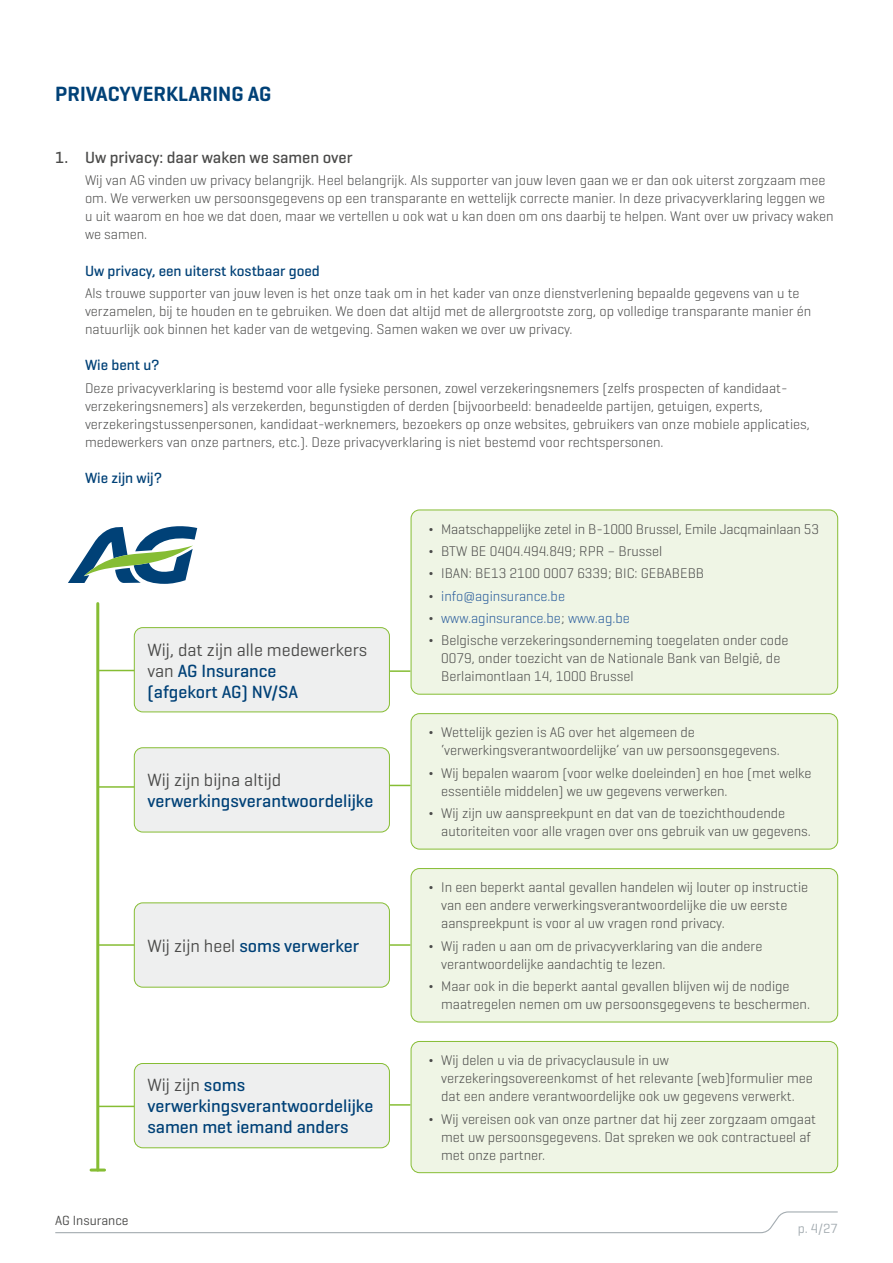
<style>
.page{position:relative;width:893px;height:1263px;background:#fff}
.page>*{position:absolute;margin:0;border:0;box-sizing:border-box;transform-origin:0 0}
.t1{font:600 21px "Geogrotesque";color:#004177}
.t2{font:500 18px/21px "Geogrotesque";color:#004177}
.t3{font:18px/21px "Geogrotesque";color:#4a4a49}
.t4{font:500 16.5px "Geogrotesque";color:#4a4a49}
.t5{font:500 15px "Geogrotesque";color:#004177}
.t6{font:300 14.25px/18px "Geogrotesque";color:#4a4a49}
.t7{font:13.5px "Geogrotesque";color:#4a4a49}
.t8{font:13.5px "Geogrotesque";color:#a4acb1}
.s1{color:#275b9b}
.s2{font-weight:500;color:#004177}
.s3{font-weight:400;color:#4a4a49}
</style>
<div class="page">
<svg style="left:55px;top:1211px;width:783px;height:23px"></svg>
<svg style="left:68px;top:526px;width:129px;height:58px"></svg>
<div style="left:411px;top:510px;width:427px;height:184px;background:#eff5e5;border-radius:9px"></div>
<div style="left:411px;top:510px;width:427px;height:184px;border:1px solid #86bd34;border-radius:9px"></div>
<div style="left:411px;top:714px;width:427px;height:135px;background:#eff5e5;border-radius:9px"></div>
<div style="left:411px;top:713px;width:427px;height:136px;border:1px solid #86bd34;border-radius:9px"></div>
<div style="left:411px;top:868px;width:427px;height:154px;background:#eff5e5;border-radius:9px"></div>
<div style="left:411px;top:868px;width:427px;height:154px;border:1px solid #86bd34;border-radius:9px"></div>
<div style="left:411px;top:1041px;width:427px;height:132px;background:#eff5e5;border-radius:9px"></div>
<div style="left:411px;top:1041px;width:427px;height:132px;border:1px solid #86bd34;border-radius:9px"></div>
<hr style="left:96px;top:604px;width:3px;height:566px;background:#86bd34">
<hr style="left:91px;top:1168px;width:14px;height:3px;background:#86bd34">
<hr style="left:98px;top:670px;width:41px;height:1px;background:#86bd34">
<hr style="left:390px;top:670px;width:20px;height:2px;background:#86bd34">
<svg style="left:390px;top:785px;width:20px;height:1px"></svg>
<hr style="left:390px;top:944px;width:20px;height:2px;background:#86bd34">
<hr style="left:390px;top:1104px;width:20px;height:2px;background:#86bd34">
<hr style="left:98px;top:786px;width:41px;height:2px;background:#86bd34">
<hr style="left:98px;top:944px;width:41px;height:2px;background:#86bd34">
<hr style="left:98px;top:1106px;width:41px;height:1px;background:#86bd34">
<div style="left:134px;top:628px;width:255px;height:84px;background:#eeefef;border-radius:9px"></div>
<div style="left:134px;top:627px;width:256px;height:85px;border:1px solid #86bd34;border-radius:9px"></div>
<div style="left:134px;top:748px;width:255px;height:84px;background:#eeefef;border-radius:9px"></div>
<div style="left:134px;top:747px;width:256px;height:85px;border:1px solid #86bd34;border-radius:9px"></div>
<div style="left:134px;top:903px;width:255px;height:84px;background:#eeefef;border-radius:9px"></div>
<div style="left:134px;top:902px;width:256px;height:85px;border:1px solid #86bd34;border-radius:9px"></div>
<div style="left:134px;top:1063px;width:255px;height:85px;background:#eeefef;border-radius:9px"></div>
<div style="left:134px;top:1063px;width:256px;height:85px;border:1px solid #86bd34;border-radius:9px"></div>
<h1 class="t1" style="left:55px;top:81px;width:218px">PRIVACYVERKLARING AG</h1>
<p class="t4" style="left:55px;top:147px;width:299px">1. Uw privacy: daar waken we samen over</p>
<p class="t6" style="left:85px;top:171px;width:750px">Wij van AG vinden uw privacy belangrijk. Heel belangrijk. Als supporter van jouw leven gaan we er dan ook uiterst zorgzaam mee om. We verwerken uw persoonsgegevens op een transparante en wettelijk correcte manier. In deze privacyverklaring leggen we u uit waarom en hoe we dat doen, maar we vertellen u ook wat u kan doen om ons daarbij te helpen. Want over uw privacy waken we samen.</p>
<p class="t5" style="left:85px;top:261px;width:236px">Uw privacy, een uiterst kostbaar goed</p>
<p class="t6" style="left:85px;top:284px;width:728px">Als trouwe supporter van jouw leven is het onze taak om in het kader van onze dienstverlening bepaalde gegevens van u te verzamelen, bij te houden en te gebruiken. We doen dat altijd met de allergrootste zorg, op volledige transparante manier én natuurlijk ook binnen het kader van de wetgeving. Samen waken we over uw privacy.</p>
<p class="t5" style="left:85px;top:356px;width:76px">Wie bent u?</p>
<p class="t6" style="left:85px;top:378px;width:726px">Deze privacyverklaring is bestemd voor alle fysieke personen, zowel verzekeringsnemers (zelfs prospecten of kandidaat&shy;verzekeringsnemers) als verzekerden, begunstigden of derden (bijvoorbeeld: benadeelde partijen, getuigen, experts, verzekeringstussenpersonen, kandidaat-werknemers, bezoekers op onze websites, gebruikers van onze mobiele applicaties, medewerkers van onze partners, etc.). Deze privacyverklaring is niet bestemd voor rechtspersonen.</p>
<p class="t5" style="left:85px;top:469px;width:79px">Wie zijn wij?</p>
<p class="t6" style="left:428px;top:517px;width:392px;line-height:22.2px">¬ Maatschappelijke zetel in B-1000 Brussel, Emile Jacqmainlaan 53 ¬ BTW BE 0404.494.849; RPR – Brussel<br>¬ IBAN: BE13 2100 0007 6339; BIC: GEBABEBB<br>¬ <span class="s1">info@aginsurance.be<br></span>¬ <span class="s1">www.aginsurance.be</span>; <span class="s1">www.ag.be<br></span>¬ Belgische verzekeringsonderneming toegelaten onder code</p>
<p class="t6" style="left:441px;top:649px;width:341px">0079, onder toezicht van de Nationale Bank van België, de<br>Berlaimontlaan 14, 1000 Brussel</p>
<p class="t3" style="left:147px;top:638px;width:221px">Wij, dat zijn alle medewerkers van <span class="s2">AG Insurance<br>(afgekort AG) NV/SA</span></p>
<p class="t3" style="left:147px;top:769px;width:135px">Wij zijn bijna altijd</p>
<p class="t2" style="left:147px;top:790px;width:227px">verwerkingsverantwoordelijke</p>
<p class="t2" style="left:147px;top:935px;width:213px"><span class="s3">Wij zijn heel</span> soms verwerker</p>
<p class="t2" style="left:147px;top:1074px;width:227px"><span class="s3">Wij zijn</span> soms verwerkingsverantwoordelijke samen met iemand anders</p>
<p class="t7" style="left:55px;top:1212px;width:75px">AG Insurance</p>
<p class="t6" style="left:441px;top:723px;width:340px;text-indent:-13px">¬ Wettelijk gezien is AG over het algemeen de ‘verwerkingsverantwoordelijke’ van uw persoonsgegevens.</p>
<p class="t6" style="left:441px;top:763px;width:372px;text-indent:-13px">¬ Wij bepalen waarom (voor welke doeleinden) en hoe (met welke essentiële middelen) we uw gegevens verwerken.</p>
<p class="t6" style="left:441px;top:804px;width:371px;text-indent:-13px">¬ Wij zijn uw aanspreekpunt en dat van de toezichthoudende autoriteiten voor alle vragen over ons gebruik van uw gegevens.</p>
<p class="t6" style="left:441px;top:878px;width:368px;text-indent:-13px">¬ In een beperkt aantal gevallen handelen wij louter op instructie van een andere verwerkingsverantwoordelijke die uw eerste aanspreekpunt is voor al uw vragen rond privacy.</p>
<p class="t6" style="left:441px;top:936px;width:323px;text-indent:-13px">¬ Wij raden u aan om de privacyverklaring van die andere verantwoordelijke aandachtig te lezen.</p>
<p class="t6" style="left:441px;top:976px;width:370px;text-indent:-13px">¬ Maar ook in die beperkt aantal gevallen blijven wij de nodige maatregelen nemen om uw persoonsgegevens te beschermen.</p>
<p class="t6" style="left:441px;top:1051px;width:373px;text-indent:-13px">¬ Wij delen u via de privacyclausule in uw verzekeringsovereenkomst of het relevante (web)formulier mee dat een andere verantwoordelijke ook uw gegevens verwerkt.</p>
<p class="t6" style="left:441px;top:1109px;width:376px;text-indent:-13px">¬ Wij vereisen ook van onze partner dat hij zeer zorgzaam omgaat met uw persoonsgegevens. Dat spreken we ook contractueel af met onze partner.</p>
<p class="t8" style="left:798px;top:1220px;width:42px">p. 4/27</p>
</div>
